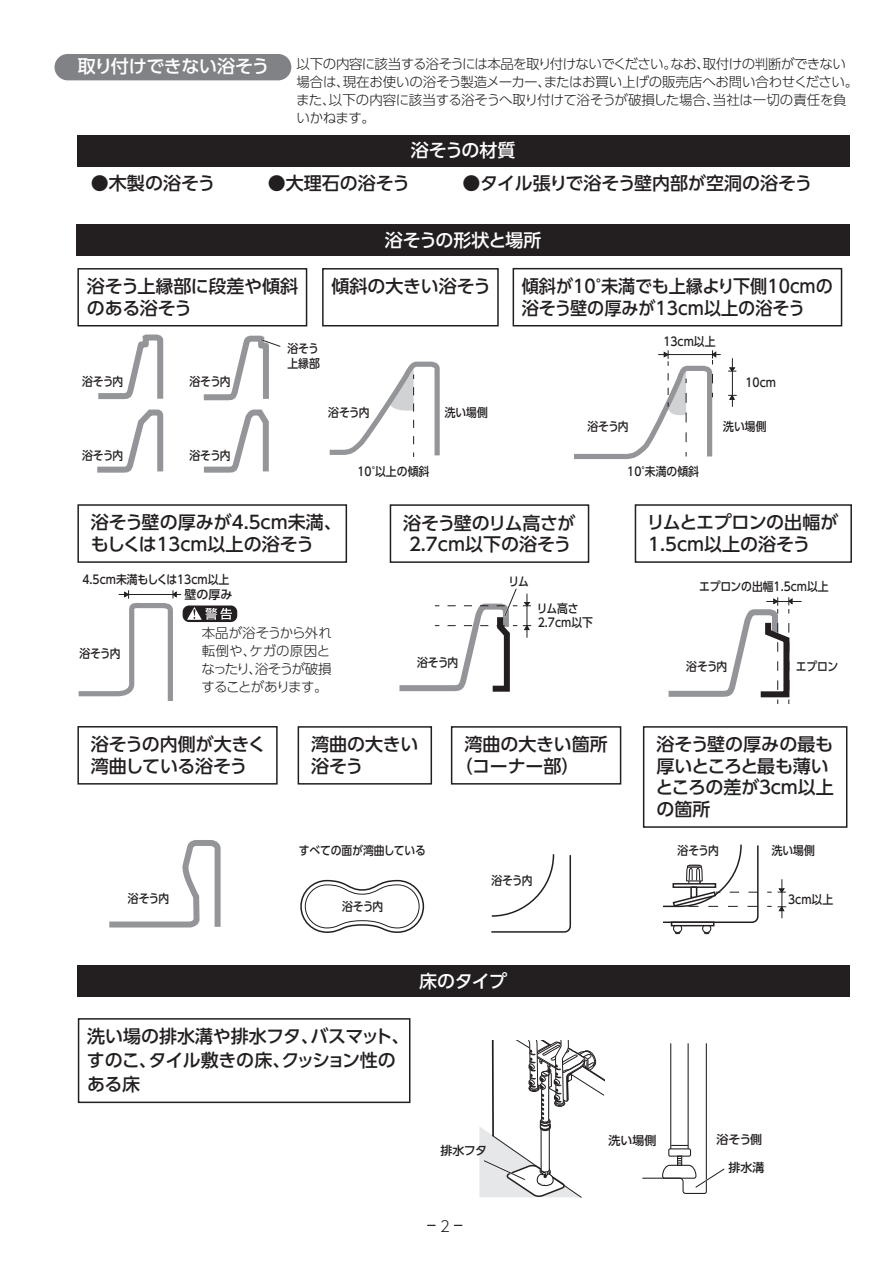
<style>
.page{position:relative;width:893px;height:1263px;background:#fff}
.page>*{position:absolute;margin:0;border:0;box-sizing:border-box;transform-origin:0 0}
.t1{font:500 18px/21.6px "UD Shin Go Pr 6";color:#231f20}
.t2{font:500 18px/24px "UD Shin Go Pr 6";letter-spacing:-.02em;color:#231f20}
.t3{font:500 18px/21.6px "UD Shin Go Pr 6";color:#231f20;scale:.95 1}
.t4{font:500 18px "UD Shin Go Pr 6";letter-spacing:-.02em;color:#fff}
.t5{font:300 15px "UD Shin Go Pr 6";color:#231f20}
.t6{font:300 13.5px/18px "UD Shin Go Pr 6";letter-spacing:-.03em;color:#231f20}
.t7{font:500 12px/14.4px "UD Shin Go Pr 6";color:#231f20;scale:.9 1}
.t8{font:500 12px "UD Shin Go Pr 6";color:#231f20}
</style>
<div class="page">
<svg style="left:109px;top:840px;width:112px;height:88px"></svg>
<svg style="left:329px;top:361px;width:111px;height:96px"></svg>
<hr style="left:766px;top:601px;width:36px;height:1px;background:#231f20">
<svg style="left:668px;top:597px;width:125px;height:107px"></svg>
<hr style="left:782px;top:879px;width:1px;height:39px;background:#231f20">
<svg style="left:778px;top:906px;width:8px;height:5px"></svg>
<svg style="left:778px;top:888px;width:8px;height:5px"></svg>
<svg style="left:491px;top:854px;width:80px;height:79px"></svg>
<div style="left:673px;top:924px;width:9px;height:9px;border:1px solid #231f20;border-radius:50%"></div>
<svg style="left:674px;top:931px;width:7px;height:4px"></svg>
<div style="left:702px;top:924px;width:9px;height:9px;border:1px solid #231f20;border-radius:50%"></div>
<svg style="left:703px;top:931px;width:7px;height:4px"></svg>
<div style="left:671px;top:921px;width:43px;height:5px;border:2px solid #231f20"></div>
<svg style="left:663px;top:844px;width:96px;height:80px"></svg>
<svg style="left:97px;top:334px;width:67px;height:139px"></svg>
<hr style="left:658px;top:354px;width:63px;height:1px;background:#231f20">
<hr style="left:732px;top:358px;width:1px;height:49px;background:#231f20">
<svg style="left:728px;top:395px;width:9px;height:5px"></svg>
<svg style="left:728px;top:367px;width:8px;height:5px"></svg>
<hr style="left:119px;top:594px;width:62px;height:1px;background:#231f20">
<svg style="left:78px;top:590px;width:99px;height:111px"></svg>
<svg style="left:574px;top:350px;width:142px;height:109px"></svg>
<div style="left:183px;top:605px;width:54px;height:17px;background:#231f20;border-radius:6px"></div>
<svg style="left:187px;top:607px;width:45px;height:13px"></svg>
<div style="left:55px;top:54px;width:236px;height:26px;background:#808285"></div>
<div style="left:77px;top:135px;width:772px;height:31px;background:#231f20"></div>
<div style="left:76px;top:225px;width:774px;height:31px;background:#231f20"></div>
<div style="left:77px;top:966px;width:773px;height:31px;background:#231f20"></div>
<div style="left:298px;top:726px;width:134px;height:58px;border:2px solid #231f20"></div>
<div style="left:78px;top:1018px;width:332px;height:85px;border:2px solid #231f20"></div>
<div style="left:77px;top:268px;width:230px;height:58px;border:2px solid #231f20"></div>
<div style="left:77px;top:504px;width:270px;height:59px;border:2px solid #231f20"></div>
<div style="left:390px;top:504px;width:199px;height:59px;border:2px solid #231f20"></div>
<div style="left:635px;top:504px;width:217px;height:59px;border:2px solid #231f20"></div>
<div style="left:322px;top:268px;width:177px;height:58px;border:2px solid #231f20"></div>
<div style="left:513px;top:268px;width:329px;height:58px;border:2px solid #231f20"></div>
<div style="left:643px;top:726px;width:204px;height:102px;border:2px solid #231f20"></div>
<div style="left:77px;top:726px;width:201px;height:58px;border:2px solid #231f20"></div>
<div style="left:451px;top:726px;width:170px;height:58px;border:2px solid #231f20"></div>
<svg style="left:300px;top:879px;width:125px;height:54px"></svg>
<svg style="left:399px;top:588px;width:132px;height:104px"></svg>
<svg style="left:203px;top:335px;width:78px;height:138px"></svg>
<svg style="left:479px;top:1040px;width:125px;height:158px"></svg>
<svg style="left:642px;top:1043px;width:83px;height:151px"></svg>
<p class="t4" style="left:78px;top:52px;width:193px">取り付けできない浴そう</p>
<p class="t6" style="left:296px;top:54px;width:564px">以下の内容に該当する浴そうには本品を取り付けないでください。なお、取付けの判断ができない場合は、現在お使いの浴そう製造メーカー、またはお買い上げの販売店へお問い合わせください。また、以下の内容に該当する浴そうへ取り付けて浴そうが破損した場合、当社は一切の責任を負いかねます。</p>
<p class="t4" style="left:411px;top:136px;width:106px">浴そうの材質</p>
<p class="t1" style="left:91px;top:172px;width:723px">●木製の浴そう　　　●大理石の浴そう　　　●タイル張りで浴そう壁内部が空洞の浴そう</p>
<p class="t4" style="left:385px;top:225px;width:158px">浴そうの形状と場所</p>
<p class="t1" style="left:87px;top:275px;width:213px">浴そう上縁部に段差や傾斜のある浴そう</p>
<p class="t7" style="left:82px;top:374px;width:47px">浴そう内</p>
<p class="t7" style="left:189px;top:374px;width:47px">浴そう内</p>
<p class="t7" style="left:82px;top:448px;width:47px">浴そう内</p>
<p class="t7" style="left:189px;top:448px;width:47px">浴そう内</p>
<p class="t7" style="left:287px;top:341px;width:37px">浴そう上縁部</p>
<p class="t1" style="left:331px;top:275px;width:161px">傾斜の大きい浴そう</p>
<p class="t3" style="left:522px;top:275px;width:329px">傾斜が10°未満でも上縁より下側10cmの浴そう壁の厚みが13cm以上の浴そう</p>
<p class="t7" style="left:328px;top:405px;width:47px">浴そう内</p>
<p class="t7" style="left:445px;top:405px;width:49px">洗い場側</p>
<p class="t7" style="left:357px;top:464px;width:81px">10°以上の傾斜</p>
<p class="t7" style="left:663px;top:334px;width:59px">13cm以上</p>
<p class="t7" style="left:745px;top:375px;width:35px">10cm</p>
<p class="t7" style="left:587px;top:419px;width:47px">浴そう内</p>
<p class="t7" style="left:723px;top:419px;width:49px">洗い場側</p>
<p class="t7" style="left:627px;top:464px;width:81px">10°未満の傾斜</p>
<p class="t1" style="left:91px;top:511px;width:252px">浴そう壁の厚みが4.5cm未満、もしくは13cm以上の浴そう</p>
<p class="t1" style="left:403px;top:511px;width:174px;text-align:center">浴そう壁のリム高さが<br>2.7cm以下の浴そう</p>
<p class="t1" style="left:647px;top:511px;width:193px">リムとエプロンの出幅が<br>1.5cm以上の浴そう</p>
<p class="t7" style="left:83px;top:572px;width:165px">4.5cm未満もしくは13cm以上</p>
<p class="t7" style="left:79px;top:646px;width:47px">浴そう内</p>
<p class="t8" style="left:184px;top:584px;width:50px">壁の厚み</p>
<p class="t6" style="left:202px;top:624px;width:132px;text-align:justify">本品が浴そうから外れ転倒や、ケガの原因となったり、浴そうが破損することがあります。</p>
<p class="t7" style="left:508px;top:574px;width:24px">リム</p>
<p class="t7" style="left:537px;top:600px;width:64px">リム高さ<br>2.7cm以下</p>
<p class="t7" style="left:699px;top:579px;width:145px">エプロンの出幅1.5cm以上</p>
<p class="t7" style="left:417px;top:654px;width:47px">浴そう内</p>
<p class="t7" style="left:686px;top:659px;width:47px">浴そう内</p>
<p class="t7" style="left:796px;top:659px;width:48px">エプロン</p>
<p class="t2" style="left:91px;top:733px;width:176px;line-height:21.6px">浴そうの内側が大きく湾曲している浴そう</p>
<p class="t1" style="left:455px;top:733px;width:154px;text-indent:9px">湾曲の大きい箇所（コーナー部）</p>
<p class="t1" style="left:311px;top:733px;width:109px">湾曲の大きい浴そう</p>
<p class="t7" style="left:128px;top:890px;width:47px">浴そう内</p>
<p class="t7" style="left:299px;top:843px;width:143px">すべての面が湾曲している</p>
<p class="t7" style="left:342px;top:899px;width:47px">浴そう内</p>
<p class="t7" style="left:491px;top:873px;width:47px">浴そう内</p>
<p class="t4" style="left:419px;top:967px;width:90px">床のタイプ</p>
<p class="t2" style="left:87px;top:1024px;width:324px">洗い場の排水溝や排水フタ、バスマット、すのこ、タイル敷きの床、クッション性のある床</p>
<p class="t1" style="left:655px;top:733px;width:180px">浴そう壁の厚みの最も厚いところと最も薄いところの差が３cm以上の箇所</p>
<p class="t7" style="left:678px;top:843px;width:47px">浴そう内</p>
<p class="t7" style="left:772px;top:843px;width:49px">洗い場側</p>
<p class="t7" style="left:788px;top:892px;width:52px">3cm以上</p>
<p class="t8" style="left:440px;top:1140px;width:48px">排水フタ</p>
<p class="t5" style="left:440px;top:1214px;width:11px">2</p>
<p class="t8" style="left:608px;top:1131px;width:49px">洗い場側</p>
<p class="t8" style="left:716px;top:1129px;width:47px">浴そう側</p>
<p class="t8" style="left:728px;top:1157px;width:37px">排水溝</p>
</div>
